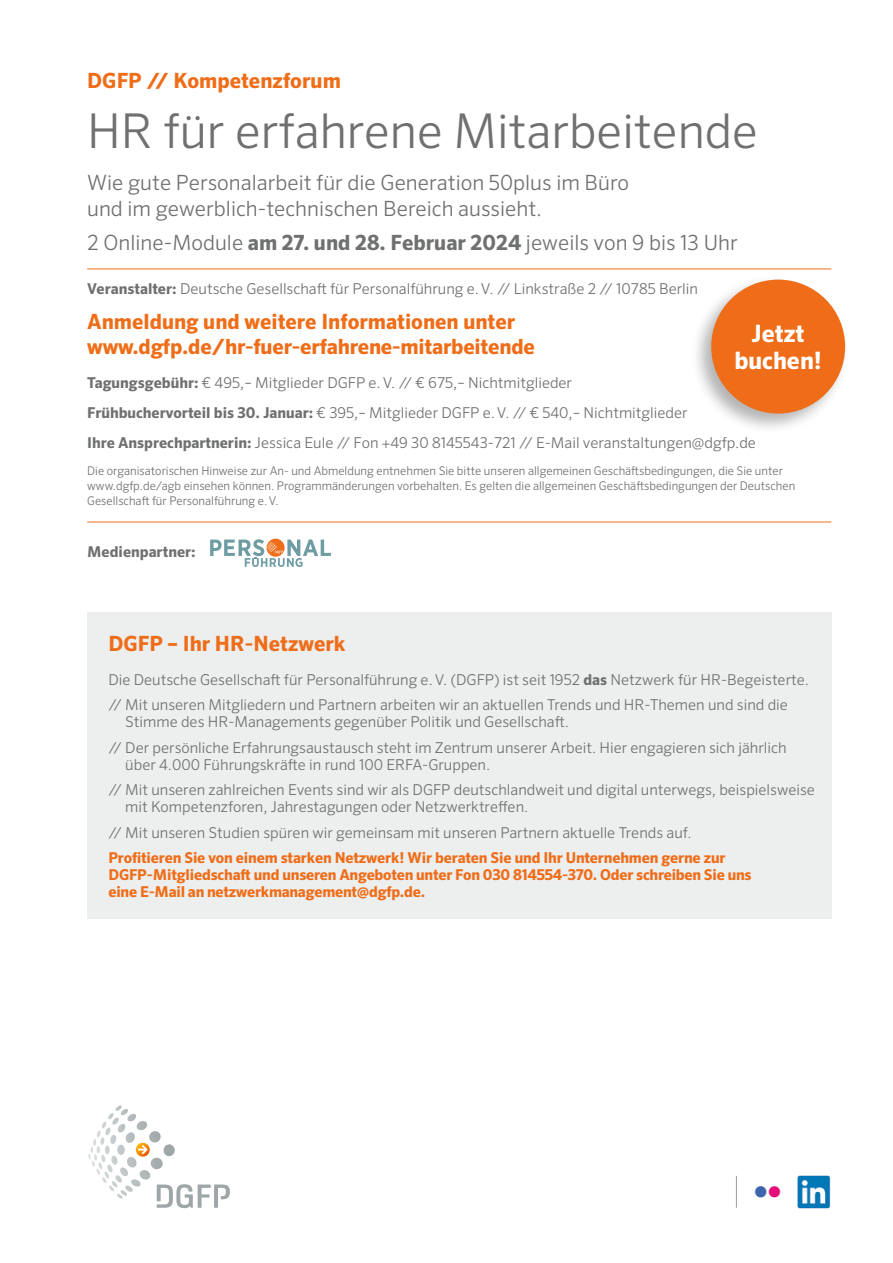
<style>
.page{position:relative;width:893px;height:1263px;background:#fff}
.page>*{position:absolute;margin:0;border:0;box-sizing:border-box;transform-origin:0 0}
.Headline_2{font:300 48px "Sero Pro";color:#6f7070}
.Störer{font:700 24px/27.6px "Sero Pro";color:#fff;text-align:center}
.Headline_4_grau{font:300 21px/25.5px "Sero Pro";color:#6f7070}
.Headline_4_orange{font:700 21px/25.5px "Sero Pro";color:#ef6d18}
.Veranstaltungsdaten{font:300 15px/17px "Sero Pro";color:#6f7070}
.Veranstaltungsdaten-2{font:700 15px/17px "Sero Pro";letter-spacing:-.015em;color:#ef6d18}
.Veranstaltungsdaten-3{font:700 15px "Sero Pro";color:#6f7070}
.Veranstaltungsdaten-4{font:300 12px/14.9px "Sero Pro";color:#6f7070}
.s1{font-weight:700}
</style>
<div class="page">
<svg style="left:88px;top:1105px;width:87px;height:54px"></svg>
<svg style="left:157px;top:1184px;width:73px;height:24px"></svg>
<div style="left:690px;top:275px;width:160px;height:160px;background:#000;opacity:.3"></div>
<div style="left:711px;top:280px;width:134px;height:134px;background:#ef6d18;border-radius:50%"></div>
<hr style="left:87px;top:269px;width:744px;height:1px;background:#ef6d18">
<hr style="left:87px;top:522px;width:744px;height:1px;background:#ef6d18">
<svg style="left:210px;top:539px;width:121px;height:28px"></svg>
<img style="left:754px;top:1186px;width:27px;height:12px">
<img style="left:797px;top:1175px;width:34px;height:34px">
<hr style="left:736px;top:1176px;width:1px;height:32px;background:#9d9e9e">
<div style="left:87px;top:612px;width:744px;height:306px;background:#edeeee"></div>
<p class="Headline_4_orange" style="left:87px;top:68px;width:255px">DGFP // Kompetenzforum</p>
<p class="Headline_2" style="left:87px;top:102px;width:672px">HR für erfahrene Mitarbeitende</p>
<p class="Headline_4_grau" style="left:87px;top:170px;width:543px">Wie gute Personalarbeit für die Generation 50plus im Büro und im gewerblich-technischen Bereich aussieht.</p>
<p class="Headline_4_grau" style="left:87px;top:229px;width:652px">2 Online-Module <span class="s1">am 27. und 28. Februar 2024</span> jeweils von 9 bis 13 Uhr</p>
<p class="Veranstaltungsdaten" style="left:87px;top:281px;width:612px"><span class="s1">Veranstalter:</span> Deutsche Gesellschaft für Personalführung e.V. // Linkstraße 2 // 10785 Berlin</p>
<p class="Headline_4_orange" style="left:87px;top:309px;width:449px">Anmeldung und weitere Informationen unter www.dgfp.de/hr-fuer-erfahrene-mitarbeitende</p>
<p class="Veranstaltungsdaten" style="left:87px;top:374px;width:486px"><span class="s1">Tagungsgebühr:</span> € 495,– Mitglieder DGFP e.V. // € 675,– Nichtmitglieder</p>
<p class="Veranstaltungsdaten" style="left:87px;top:404px;width:602px"><span class="s1">Frühbuchervorteil bis 30. Januar:</span> € 395,– Mitglieder DGFP e.V. // € 540,– Nichtmitglieder</p>
<p class="Veranstaltungsdaten" style="left:87px;top:434px;width:670px"><span class="s1">Ihre Ansprechpartnerin:</span> Jessica Eule // Fon +49 30 8145543-721 // E-Mail veranstaltungen@dgfp.de</p>
<p class="Veranstaltungsdaten-4" style="left:87px;top:463px;width:710px">Die organisatorischen Hinweise zur An- und Abmeldung entnehmen Sie bitte unseren allgemeinen Geschäftsbedingungen, die Sie unter www.dgfp.de/agb einsehen können. Programmänderungen vorbehalten. Es gelten die allgemeinen Geschäftsbedingungen der Deutschen<br>Gesellschaft für Personalführung e.V.</p>
<p class="Veranstaltungsdaten-3" style="left:87px;top:543px;width:110px">Medienpartner:</p>
<p class="Störer" style="left:734px;top:320px;width:89px">Jetzt buchen!</p>
<p class="Headline_4_orange" style="left:108px;top:631px;width:239px">DGFP – Ihr HR-Netzwerk</p>
<p class="Veranstaltungsdaten" style="left:108px;top:671px;width:702px">Die Deutsche Gesellschaft für Personalführung e.V. (DGFP) ist seit 1952 <span class="s1">das</span> Netzwerk für HR-Begeisterte.</p>
<p class="Veranstaltungsdaten" style="left:125px;top:696px;width:664px;text-indent:-17px">// Mit unseren Mitgliedern und Partnern arbeiten wir an aktuellen Trends und HR-Themen und sind die<br>Stimme des HR-Managements gegenüber Politik und Gesellschaft.</p>
<p class="Veranstaltungsdaten" style="left:125px;top:739px;width:663px;text-indent:-17px">// Der persönliche Erfahrungsaustausch steht im Zentrum unserer Arbeit. Hier engagieren sich jährlich über 4.000 Führungskräfte in rund 100 ERFA-Gruppen.</p>
<p class="Veranstaltungsdaten" style="left:125px;top:781px;width:691px;text-indent:-17px">// Mit unseren zahlreichen Events sind wir als DGFP deutschlandweit und digital unterwegs, beispielsweise mit Kompetenzforen, Jahrestagungen oder Netzwerktreffen.</p>
<p class="Veranstaltungsdaten" style="left:108px;top:824px;width:585px">// Mit unseren Studien spüren wir gemeinsam mit unseren Partnern aktuelle Trends auf.</p>
<p class="Veranstaltungsdaten-2" style="left:108px;top:850px;width:645px">Profitieren Sie von einem starken Netzwerk! Wir beraten Sie und Ihr Unternehmen gerne zur<br>DGFP-Mitgliedschaft und unseren Angeboten unter Fon 030 814554-370. Oder schreiben Sie uns eine E-Mail an netzwerkmanagement@dgfp.de.</p>
</div>
